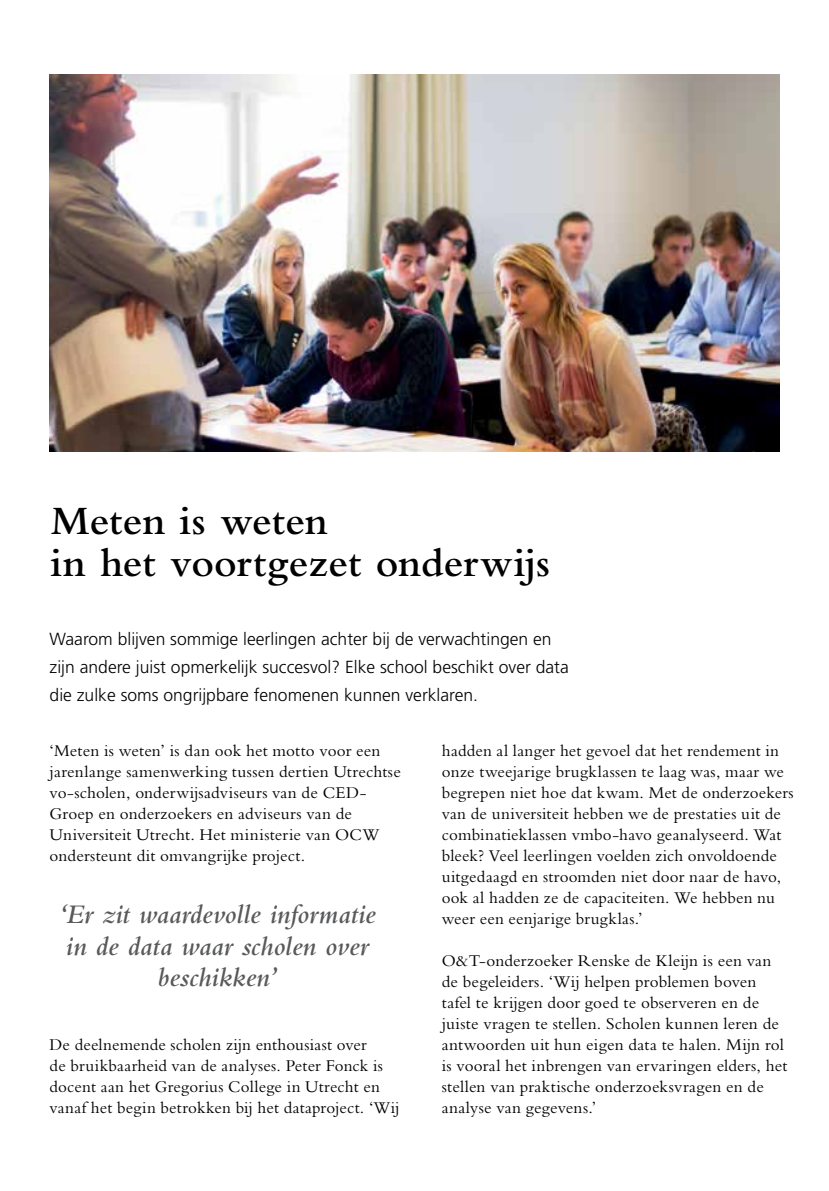
<style>
.page{position:relative;width:829px;height:1191px;background:#fff}
.page>*{position:absolute;margin:0;border:0;box-sizing:border-box;transform-origin:0 0}
.t1{font:600 42px/42px "Bembo Std";color:#000}
.t2{font:italic 600 28px/31.5px "Bembo Std";color:#58595b;text-align:center}
.t3{font:300 17.5px/28px "Frutiger LT Std";color:#000}
.t4{font:17.15px/21px "Bembo Std";letter-spacing:.01em;color:#000}
</style>
<div class="page">
<img style="left:50px;top:74px;width:729px;height:377px">
<h1 class="t1" style="left:51px;top:500px;width:501px">Meten is weten<br>in het voortgezet onderwijs</h1>
<p class="t3" style="left:50px;top:625px;width:520px">Waarom blijven sommige leerlingen achter bij de verwachtingen en zijn andere juist opmerkelijk succesvol? Elke school beschikt over data die zulke soms ongrijpbare fenomenen kunnen verklaren.</p>
<p class="t4" style="left:50px;top:740px;width:352px">‘Meten is weten’ is dan ook het motto voor een jarenlange samenwerking tussen dertien Utrechtse vo-scholen, onderwijsadviseurs van de CED-Groep en onderzoekers en adviseurs van de Universiteit Utrecht. Het ministerie van OCW ondersteunt dit omvangrijke project.</p>
<h2 class="t2" style="left:59px;top:898px;width:318px">‘Er zit waardevolle informatie in de data waar scholen over beschikken’</h2>
<p class="t4" style="left:50px;top:1034px;width:351px">De deelnemende scholen zijn enthousiast over<br>de bruikbaarheid van de analyses. Peter Fonck is docent aan het Gregorius College in Utrecht en vanaf het begin betrokken bij het dataproject. ‘Wij</p>
<p class="t4" style="left:442px;top:740px;width:353px">hadden al langer het gevoel dat het rendement in onze tweejarige brugklassen te laag was, maar we begrepen niet hoe dat kwam. Met de onderzoekers van de universiteit hebben we de prestaties uit de combinatieklassen vmbo-havo geanalyseerd. Wat bleek? Veel leerlingen voelden zich onvoldoende uitgedaagd en stroomden niet door naar de havo, ook al hadden ze de capaciteiten. We hebben nu weer een eenjarige brugklas.’</p>
<p class="t4" style="left:441px;top:950px;width:347px">O&amp;T-onderzoeker Renske de Kleijn is een van de begeleiders. ‘Wij helpen problemen boven tafel te krijgen door goed te observeren en de juiste vragen te stellen. Scholen kunnen leren de antwoorden uit hun eigen data te halen. Mijn rol is vooral het inbrengen van ervaringen elders, het stellen van praktische onderzoeksvragen en de analyse van gegevens.’</p>
</div>
